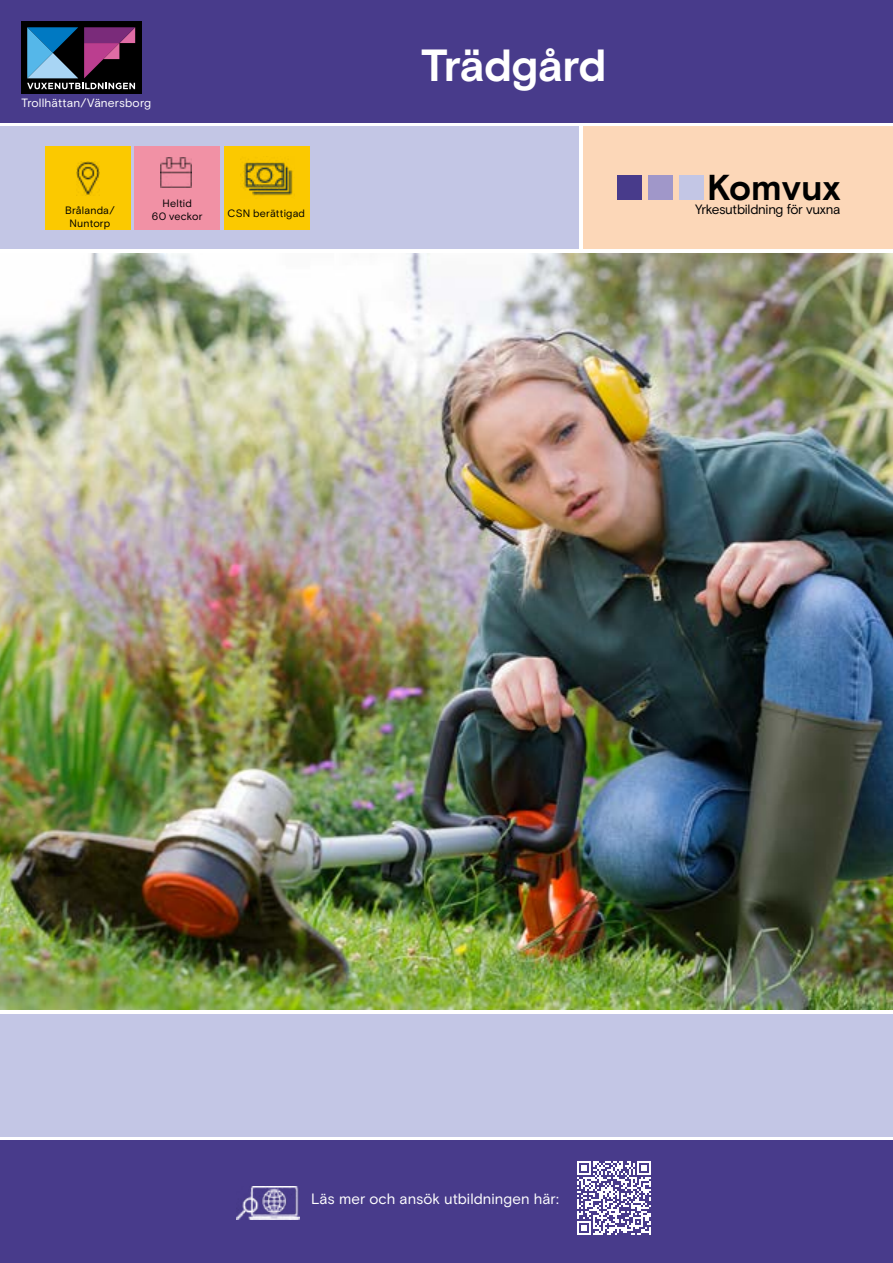
<style>
.page{position:relative;width:893px;height:1263px;background:#fff}
.page>*{position:absolute;margin:0;border:0;box-sizing:border-box;transform-origin:0 0}
.t1{font:700 45px "Basis Grotesque";letter-spacing:-.025em;color:#fff}
.t2{font:700 36px "Basis Grotesque";color:#000}
.t3{font:15px "Basis Grotesque";letter-spacing:.005em;color:#fff}
.t4{font:13.5px "Basis Grotesque";letter-spacing:-.02em;color:#000}
.t5{font:12px "Basis Grotesque";letter-spacing:.01em;color:#fff}
.t6{font:10.65px/12.8px "Basis Grotesque";letter-spacing:.015em;color:#000;text-align:center}
</style>
<div class="page">
<div style="left:583px;top:127px;width:310px;height:122px;background:#fcd7b8"></div>
<div style="left:0;top:1140px;width:893px;height:123px;background:#483b8b"></div>
<img style="left:0;top:253px;width:893px;height:756px">
<div style="left:0;top:0;width:893px;height:122px;background:#483b8b"></div>
<div style="left:0;top:127px;width:579px;height:122px;background:#c3c6e5"></div>
<div style="left:135px;top:146px;width:85px;height:84px;background:#f191a5"></div>
<img style="left:161px;top:157px;width:30px;height:30px">
<div style="left:45px;top:146px;width:85px;height:84px;background:#fbc900"></div>
<img style="left:77px;top:162px;width:23px;height:33px">
<div style="left:224px;top:146px;width:86px;height:84px;background:#fbc900"></div>
<img style="left:242px;top:159px;width:51px;height:37px">
<div style="left:0;top:1014px;width:893px;height:122px;background:#c3c6e5"></div>
<img style="left:237px;top:1186px;width:63px;height:33px">
<svg style="left:577px;top:1161px;width:74px;height:73px"></svg>
<div style="left:21px;top:21px;width:120px;height:72px;background:#000"></div>
<svg style="left:27px;top:27px;width:108px;height:62px"></svg>
<div style="left:617px;top:175px;width:25px;height:24px;background:#483b8b"></div>
<div style="left:649px;top:175px;width:24px;height:24px;background:#a097c9"></div>
<div style="left:680px;top:175px;width:24px;height:24px;background:#c3c6e5"></div>
<p class="t5" style="left:21px;top:95px;width:131px">Trollhättan/Vänersborg</p>
<p class="t6" style="left:152px;top:197px;width:52px">Heltid<br>60 veckor</p>
<p class="t6" style="left:65px;top:204px;width:51px">Brålanda/<br>Nuntorp</p>
<p class="t6" style="left:228px;top:207px;width:79px">CSN berättigad</p>
<h1 class="t1" style="left:421px;top:39px;width:187px">Trädgård</h1>
<h2 class="t2" style="left:707px;top:167px;width:135px">Komvux</h2>
<p class="t4" style="left:695px;top:201px;width:147px">Yrkesutbildning för vuxna</p>
<h3 class="t3" style="left:311px;top:1189px;width:249px">Läs mer och ansök utbildningen här:</h3>
</div>
